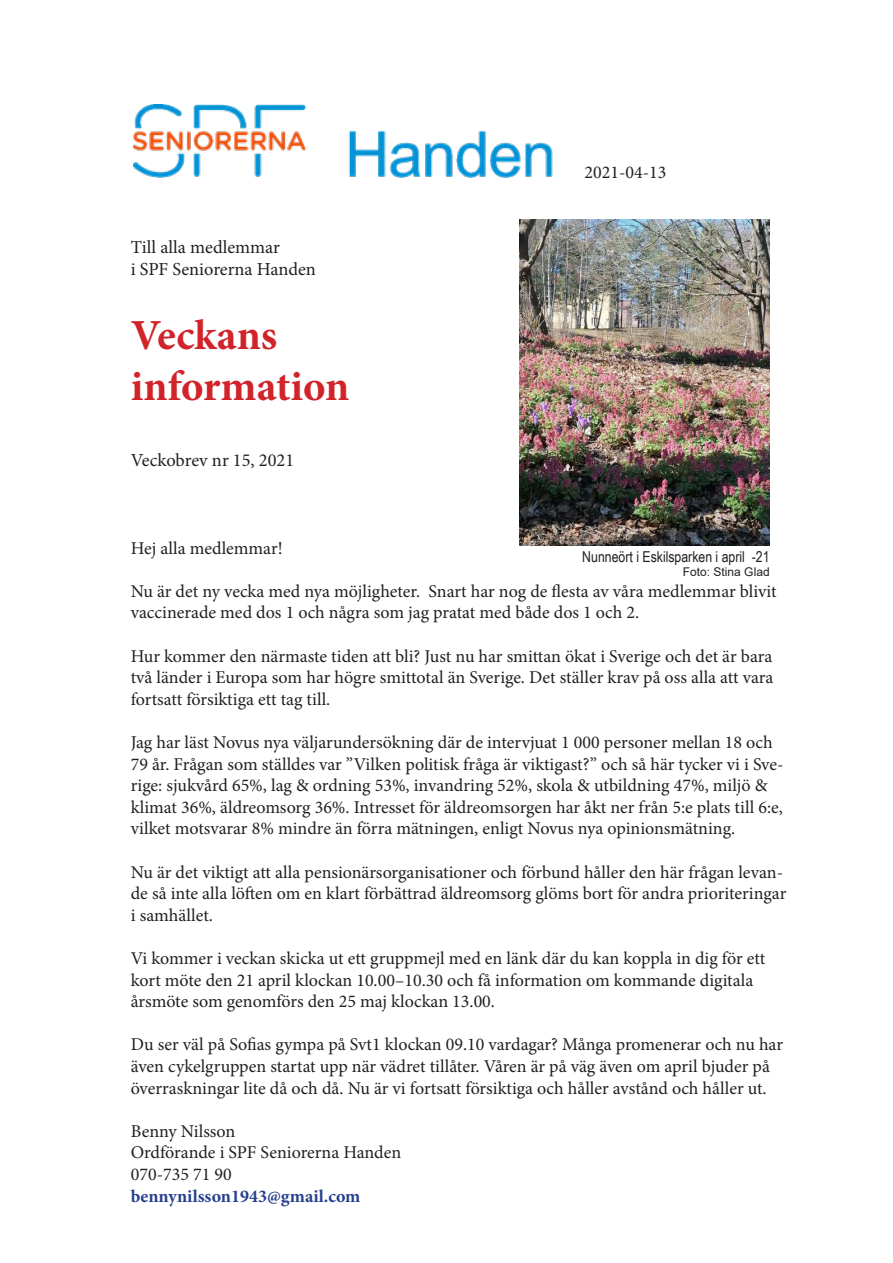
<style>
.page{position:relative;width:893px;height:1263px;background:#fff}
.page>*{position:absolute;margin:0;border:0;box-sizing:border-box;transform-origin:0 0}
.t1{font:700 42.9px "Minion Pro";color:#d1232a}
.t2{font:18.3px "Minion Pro";color:#231f20}
.t3{font:18px/21.6px "Minion Pro";color:#231f20}
.t4{font:700 18px "Minion Pro";color:#253f8e}
.t5{font:15px "Arial Narrow";color:#231f20}
.t6{font:12px "Arial";color:#231f20}
</style>
<div class="page">
<img style="left:134px;top:105px;width:419px;height:73px">
<img style="left:520px;top:219px;width:250px;height:327px">
<p class="t2" style="left:131px;top:235px;width:151px">Till alla medlemmar</p>
<p class="t2" style="left:131px;top:257px;width:187px">i SPF Seniorerna Handen</p>
<p class="t1" style="left:131px;top:305px;width:148px">Veckans</p>
<p class="t1" style="left:131px;top:356px;width:220px">information</p>
<p class="t2" style="left:131px;top:448px;width:165px">Veckobrev nr 15, 2021</p>
<p class="t3" style="left:585px;top:161px;width:83px">2021-04-13</p>
<p class="t3" style="left:131px;top:537px;width:153px">Hej alla medlemmar!</p>
<p class="t3" style="left:131px;top:580px;width:647px">Nu är det ny vecka med nya möjligheter. Snart har nog de flesta av våra medlemmar blivit vaccinerade med dos 1 och några som jag pratat med både dos 1 och 2.</p>
<p class="t3" style="left:131px;top:645px;width:644px;text-align:justify">Hur kommer den närmaste tiden att bli? Just nu har smittan ökat i Sverige och det är bara två länder i Europa som har högre smittotal än Sverige. Det ställer krav på oss alla att vara fortsatt försiktiga ett tag till.</p>
<p class="t3" style="left:131px;top:731px;width:654px">Jag har läst Novus nya väljarundersökning där de intervjuat 1 000 personer mellan 18 och 79 år. Frågan som ställdes var ”Vilken politisk fråga är viktigast?” och så här tycker vi i Sve&shy;rige: sjukvård 65%, lag &amp; ordning 53%, invandring 52%, skola &amp; utbildning 47%, miljö &amp; klimat 36%, äldreomsorg 36%. Intresset för äldreomsorgen har åkt ner från 5:e plats till 6:e, vilket motsvarar 8% mindre än förra mätningen, enligt Novus nya opinionsmätning.</p>
<p class="t3" style="left:131px;top:861px;width:657px">Nu är det viktigt att alla pensionärsorganisationer och förbund håller den här frågan levan&shy;de så inte alla löften om en klart förbättrad äldreomsorg glöms bort för andra prioriteringar i samhället.</p>
<p class="t3" style="left:131px;top:947px;width:636px">Vi kommer i veckan skicka ut ett gruppmejl med en länk där du kan koppla in dig för ett kort möte den 21 april klockan 10.00–10.30 och få information om kommande digitala årsmöte som genomförs den 25 maj klockan 13.00.</p>
<p class="t3" style="left:131px;top:1034px;width:654px">Du ser väl på Sofias gympa på Svt1 klockan 09.10 vardagar? Många promenerar och nu har även cykelgruppen startat upp när vädret tillåter. Våren är på väg även om april bjuder på överraskningar lite då och då. Nu är vi fortsatt försiktiga och håller avstånd och håller ut.</p>
<p class="t3" style="left:131px;top:1120px;width:106px">Benny Nilsson</p>
<p class="t3" style="left:131px;top:1142px;width:272px">Ordförande i SPF Seniorerna Handen</p>
<p class="t3" style="left:131px;top:1163px;width:102px">070-735 71 90</p>
<p class="t4" style="left:131px;top:1183px;width:231px">bennynilsson1943@gmail.com</p>
<p class="t5" style="left:582px;top:546px;width:189px">Nunneört i Eskilsparken i april -21</p>
<p class="t6" style="left:683px;top:564px;width:88px">Foto: Stina Glad</p>
</div>
